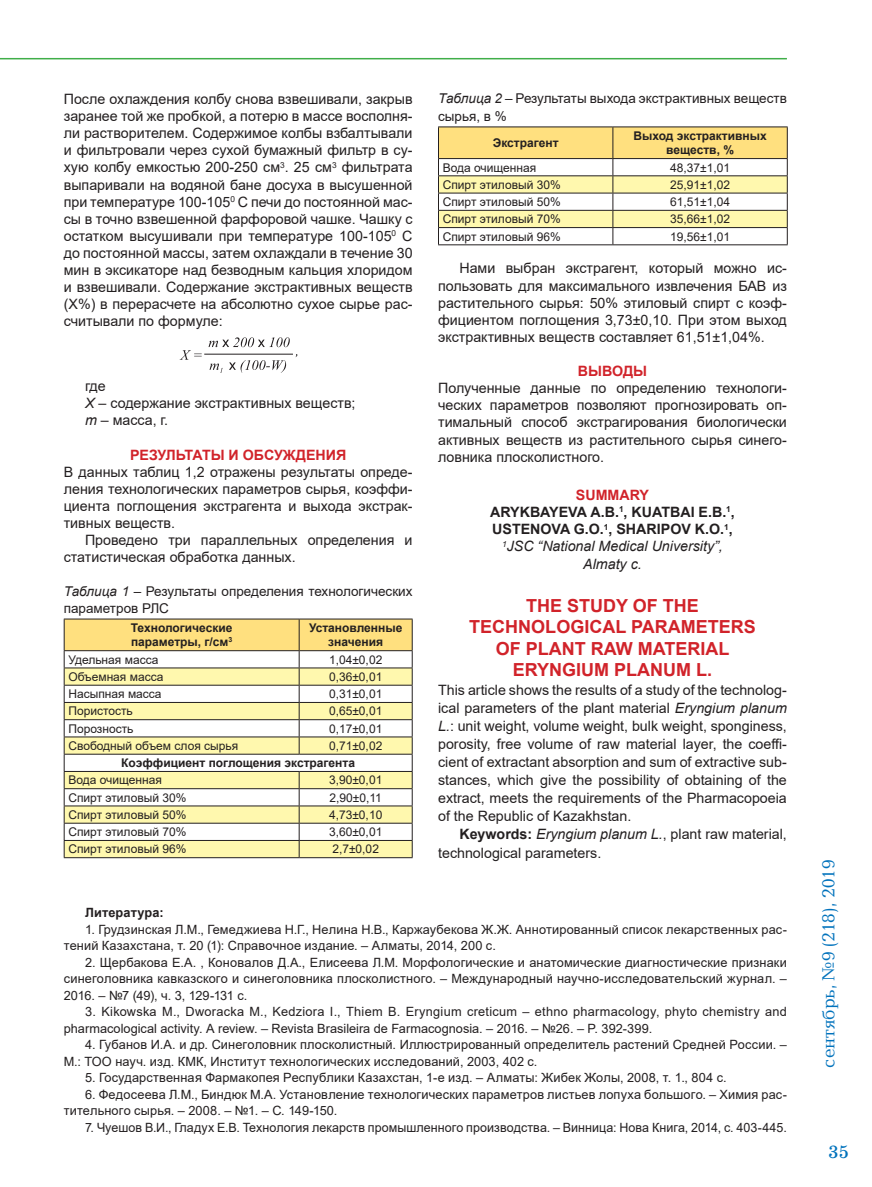
<style>
.page{position:relative;width:872px;height:1187px;background:#fff}
.page>*{position:absolute;margin:0;border:0;box-sizing:border-box;transform-origin:0 0}
.t1{font:700 18px/21.6px "Arial";color:#d1232a;text-align:center}
.t2{font:18px "DS Baltica";color:#0072bc}
.t3{font:18px "DS School";color:#0072bc}
.t4{font:14.25px/17.1px "Arial";color:#231f20;text-align:justify}
.t5{font:700 14.25px/17.1px "Arial";color:#231f20;text-align:center}
.t6{font:700 14.25px "Arial";color:#d1232a}
.t7{font:13.5px/17.1px "Arial";color:#231f20}
.t8{font:12.75px/16.5px "Arial";letter-spacing:.01em;color:#231f20}
.t9{font:700 12.75px "Arial";letter-spacing:.005em;color:#231f20}
.t10{font:12px "Arial";color:#231f20}
.t11{font:700 12px/14.4px "Arial";color:#231f20;text-align:center}
.s1{font-style:italic}
.s2{color:#d1232a}
.s3{font-weight:400;font-style:italic}
.s4{font-weight:700}
</style>
<div class="page">
<hr style="left:0;top:58px;width:787px;height:1px;background:#40ae49">
<svg style="left:179px;top:350px;width:23px;height:10px"></svg>
<svg style="left:208px;top:337px;width:82px;height:10px"></svg>
<hr style="left:204px;top:354px;width:89px;height:1px;background:#231f20">
<svg style="left:209px;top:363px;width:13px;height:9px"></svg>
<svg style="left:229px;top:360px;width:57px;height:13px"></svg>
<hr style="left:64px;top:618px;width:235px;height:1px;background:#231f20">
<hr style="left:299px;top:618px;width:113px;height:1px;background:#231f20">
<svg style="left:64px;top:619px;width:349px;height:238px"></svg>
<hr style="left:64px;top:857px;width:235px;height:1px;background:#231f20">
<hr style="left:299px;top:857px;width:113px;height:1px;background:#231f20">
<hr style="left:438px;top:126px;width:175px;height:1px;background:#231f20">
<hr style="left:613px;top:126px;width:174px;height:1px;background:#231f20">
<svg style="left:438px;top:127px;width:350px;height:117px"></svg>
<hr style="left:438px;top:244px;width:175px;height:1px;background:#231f20">
<hr style="left:613px;top:244px;width:174px;height:1px;background:#231f20">
<p class="t4" style="left:64px;top:90px;width:350px">После охлаждения колбу снова взвешивали, закрыв заранее той же пробкой, а потерю в массе восполня&shy;ли растворителем. Содержимое колбы взбалтывали и фильтровали через сухой бумажный фильтр в су&shy;хую колбу емкостью 200-250 см<sup>3</sup>. 25 см<sup>3</sup> фильтрата выпаривали на водяной бане досуха в высушенной при температуре 100-105<sup>0</sup> С печи до постоянной мас&shy;сы в точно взвешенной фарфоровой чашке. Чашку с остатком высушивали при температуре 100-105<sup>0</sup> С до постоянной массы, затем охлаждали в течение 30 мин в эксикаторе над безводным кальция хлоридом и взвешивали. Содержание экстрактивных веществ (Х%) в перерасчете на абсолютно сухое сырье рас&shy;считывали по формуле:</p>
<p class="t4" style="left:85px;top:377px;width:272px;text-align:left">где<br><span class="s1">Х</span> – содержание экстрактивных веществ; <span class="s1">m</span> – масса, г.</p>
<p class="t6" style="left:130px;top:444px;width:218px">РЕЗУЛЬТАТЫ И ОБСУЖДЕНИЯ</p>
<p class="t4" style="left:64px;top:463px;width:350px">В данных таблиц 1,2 отражены результаты опреде&shy;ления технологических параметров сырья, коэффи&shy;циента поглощения экстрагента и выхода экстрак&shy;тивных веществ.</p>
<p class="t4" style="left:64px;top:531px;width:350px;text-indent:21px">Проведено три параллельных определения и статистическая обработка данных.</p>
<p class="t7" style="left:64px;top:582px;width:350px"><span class="s1">Таблица 1</span> – Результаты определения технологических параметров РЛС</p>
<p class="t11" style="left:131px;top:620px;width:103px;text-align:left">Технологические параметры, г/см<sup>3</sup></p>
<p class="t11" style="left:309px;top:620px;width:95px">Установленные значения</p>
<p class="t10" style="left:68px;top:651px;width:91px">Удельная масса</p>
<p class="t10" style="left:329px;top:651px;width:55px">1,04±0,02</p>
<p class="t10" style="left:68px;top:668px;width:96px">Объемная масса</p>
<p class="t10" style="left:329px;top:668px;width:55px">0,36±0,01</p>
<p class="t10" style="left:68px;top:685px;width:95px">Насыпная масса</p>
<p class="t10" style="left:329px;top:685px;width:55px">0,31±0,01</p>
<p class="t10" style="left:68px;top:703px;width:66px">Пористость</p>
<p class="t10" style="left:329px;top:703px;width:55px">0,65±0,01</p>
<p class="t10" style="left:68px;top:720px;width:67px">Порозность</p>
<p class="t10" style="left:329px;top:720px;width:55px">0,17±0,01</p>
<p class="t10" style="left:68px;top:737px;width:171px">Свободный объем слоя сырья</p>
<p class="t10" style="left:329px;top:737px;width:55px">0,71±0,02</p>
<p class="t11" style="left:121px;top:755px;width:235px">Коэффициент поглощения экстрагента</p>
<p class="t10" style="left:68px;top:772px;width:95px">Вода очищенная</p>
<p class="t10" style="left:329px;top:772px;width:55px">3,90±0,01</p>
<p class="t10" style="left:68px;top:789px;width:120px">Спирт этиловый 30%</p>
<p class="t10" style="left:329px;top:789px;width:54px">2,90±0,11</p>
<p class="t10" style="left:68px;top:806px;width:120px">Спирт этиловый 50%</p>
<p class="t10" style="left:329px;top:806px;width:55px">4,73±0,10</p>
<p class="t10" style="left:68px;top:823px;width:120px">Спирт этиловый 70%</p>
<p class="t10" style="left:329px;top:823px;width:55px">3,60±0,01</p>
<p class="t10" style="left:68px;top:841px;width:120px">Спирт этиловый 96%</p>
<p class="t10" style="left:332px;top:841px;width:48px">2,7±0,02</p>
<p class="t7" style="left:438px;top:90px;width:350px"><span class="s1">Таблица 2</span> – Результаты выхода экстрактивных веществ сырья, в %</p>
<p class="t11" style="left:493px;top:136px;width:67px">Экстрагент</p>
<p class="t11" style="left:633px;top:129px;width:135px">Выход экстрактивных веществ, %</p>
<p class="t10" style="left:443px;top:159px;width:95px">Вода очищенная</p>
<p class="t10" style="left:670px;top:159px;width:61px">48,37±1,01</p>
<p class="t10" style="left:443px;top:176px;width:120px">Спирт этиловый 30%</p>
<p class="t10" style="left:670px;top:176px;width:61px">25,91±1,02</p>
<p class="t10" style="left:443px;top:193px;width:120px">Спирт этиловый 50%</p>
<p class="t10" style="left:670px;top:193px;width:61px">61,51±1,04</p>
<p class="t10" style="left:443px;top:211px;width:120px">Спирт этиловый 70%</p>
<p class="t10" style="left:670px;top:211px;width:61px">35,66±1,02</p>
<p class="t10" style="left:443px;top:228px;width:120px">Спирт этиловый 96%</p>
<p class="t10" style="left:670px;top:228px;width:61px">19,56±1,01</p>
<p class="t4" style="left:438px;top:260px;width:350px;text-indent:21px">Нами выбран экстрагент, который можно ис&shy;пользовать для максимального извлечения БАВ из растительного сырья: 50% этиловый спирт с коэф&shy;фициентом поглощения 3,73±0,10. При этом выход экстрактивных веществ составляет 61,51±1,04%.</p>
<p class="t6" style="left:578px;top:361px;width:71px">ВЫВОДЫ</p>
<p class="t4" style="left:438px;top:379px;width:350px">Полученные данные по определению технологи&shy;ческих параметров позволяют прогнозировать оп&shy;тимальный способ экстрагирования биологически активных веществ из растительного сырья синего&shy;ловника плосколистного.</p>
<p class="t5" style="left:490px;top:486px;width:246px"><span class="s2">SUMMARY<br></span>ARYKBAYEVA А.B.<sup>1</sup>, KUATBAI E.B.<sup>1</sup>,<br>USTENOVA G.O.<sup>1</sup>, SHARIPOV K.O.<sup>1</sup>,<br><sup>1</sup><span class="s3">JSC “National Medical University”,<br>Almaty c.</span></p>
<p class="t1" style="left:469px;top:594px;width:288px">THE STUDY OF THE<br>TECHNOLOGICAL PARAMETERS<br>OF PLANT RAW MATERIAL<br>ERYNGIUM PLANUM L.</p>
<p class="t4" style="left:438px;top:680px;width:350px;line-height:18.1px">This article shows the results of a study of the technolog&shy;ical parameters of the plant material <span class="s1">Eryngium planum L.</span>: unit weight, volume weight, bulk weight, sponginess, porosity, free volume of raw material layer, the coeffi&shy;cient of extractant absorption and sum of extractive sub&shy;stances, which give the possibility of obtaining of the extract, meets the requirements of the Pharmacopoeia of the Republic of Kazakhstan.</p>
<p class="t4" style="left:438px;top:825px;width:350px;line-height:18.1px;text-indent:21px"><span class="s4">Keywords:</span> <span class="s1">Eryngium planum L.</span>, plant raw material, technological parameters.</p>
<p class="t9" style="left:85px;top:903px;width:80px">Литература:</p>
<p class="t8" style="left:64px;top:920px;width:724px;text-indent:21px">1. Грудзинская Л.М., Гемеджиева Н.Г., Нелина Н.В., Каржаубекова Ж.Ж. Аннотированный список лекарственных рас&shy;тений Казахстана, т. 20 (1): Справочное издание. – Алматы, 2014, 200 с.</p>
<p class="t8" style="left:64px;top:953px;width:724px;text-align:justify;text-indent:21px">2. Щербакова Е.А. , Коновалов Д.А., Елисеева Л.М. Морфологические и анатомические диагностические признаки синеголовника кавказского и синеголовника плосколистного. – Международный научно-исследовательский журнал. – 2016. – №7 (49), ч. 3, 129-131 с.</p>
<p class="t8" style="left:64px;top:1003px;width:724px;text-indent:21px">3. Kikowska M., Dworacka М., Kedziora I., Thiem B. Eryngium creticum – ethno pharmacology, phyto chemistry and pharmacological activity. A review. – Revista Brasileira de Farmacognosia. – 2016. – №26. – Р. 392-399.</p>
<p class="t8" style="left:64px;top:1036px;width:724px;text-indent:21px">4. Губанов И.А. и др. Синеголовник плосколистный. Иллюстрированный определитель растений Средней России. –<br>М.: ТОО науч. изд. КМК, Институт технологических исследований, 2003, 402 с.</p>
<p class="t8" style="left:85px;top:1069px;width:643px">5. Государственная Фармакопея Республики Казахстан, 1-е изд. – Алматы: Жибек Жолы, 2008, т. 1., 804 с.</p>
<p class="t8" style="left:64px;top:1085px;width:724px;text-indent:21px">6. Федосеева Л.М., Биндюк М.А. Установление технологических параметров листьев лопуха большого. – Химия рас&shy;тительного сырья. – 2008. – №1. – С. 149-150.</p>
<p class="t8" style="left:85px;top:1118px;width:703px">7. Чуешов В.И., Гладух Е.В. Технология лекарств промышленного производства. – Винница: Нова Книга, 2014, с. 403-445.</p>
<p class="t2" style="left:819px;top:1067px;width:209px;rotate:-90deg">сентябрь, №9 (218), 2019</p>
<p class="t3" style="left:828px;top:1142px;width:22px">35</p>
</div>
